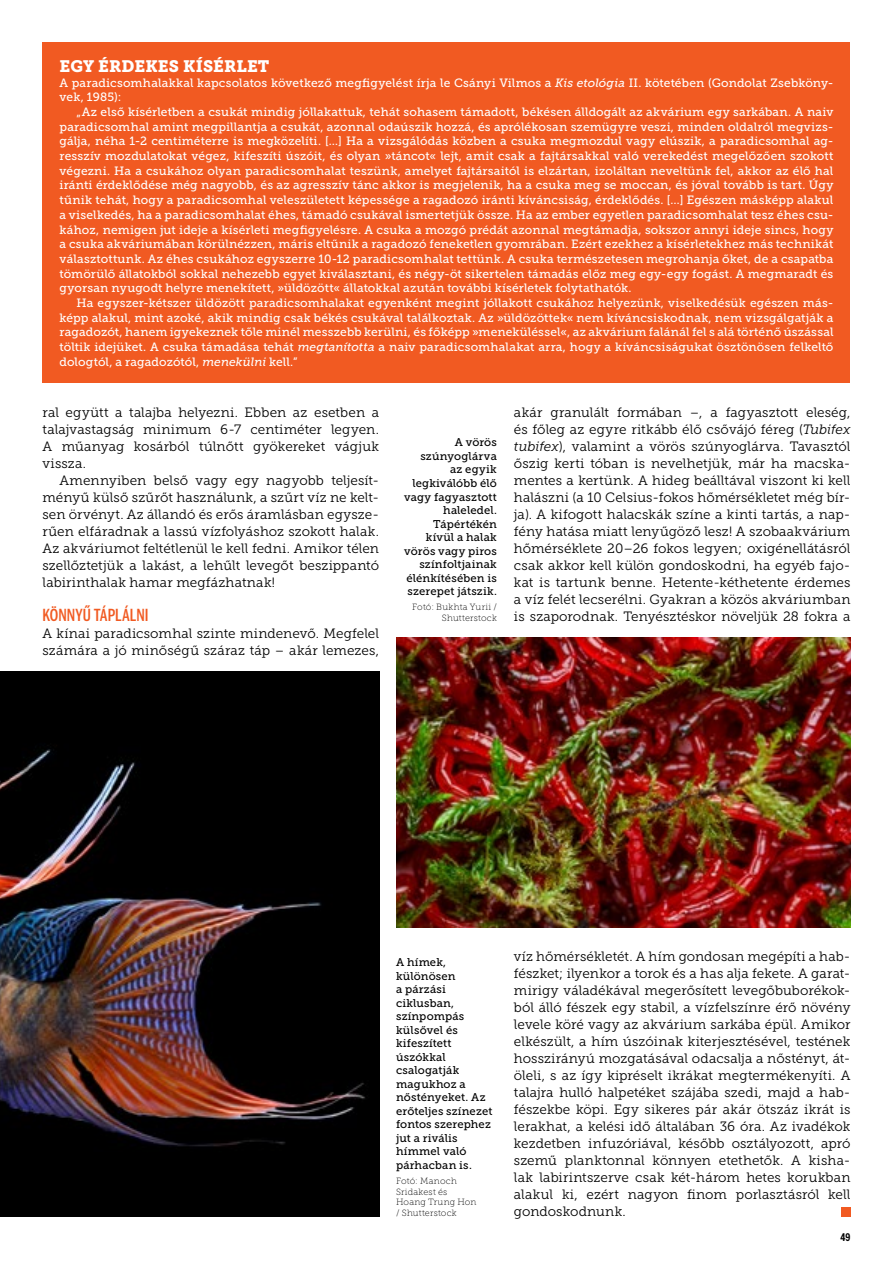
<style>
.page{position:relative;width:893px;height:1263px;background:#fff}
.page>*{position:absolute;margin:0;border:0;box-sizing:border-box;transform-origin:0 0}
.t1{font:16.5px "Museo Slab 900";color:#fff}
.t2{font:500 16.5px "Benton Sans Comp";color:#f15a22}
.t3{font:13.5px/17px "Museo Slab 300";letter-spacing:.01em;color:#000;text-align:justify}
.t4{font:12px/14.7px "Museo Slab 500";letter-spacing:.01em;color:#fff;text-align:justify}
.t5{font:11.25px/13.5px "Museo Slab 500";letter-spacing:.015em;color:#000;text-align:right}
.t6{font:700 10.5px "Benton Sans Comp";color:#000}
.t7{font:9px/10.8px "Museo Slab 100";letter-spacing:.025em;color:#000;text-align:right}
.s1{font-style:italic}
</style>
<div class="page">
<img style="left:0;top:672px;width:379px;height:544px">
<div style="left:841px;top:1207px;width:9px;height:9px;background:#f15a22"></div>
<img style="left:396px;top:638px;width:454px;height:289px">
<div style="left:43px;top:43px;width:807px;height:340px;background:#f15a22"></div>
<h1 class="t1" style="left:60px;top:57px;width:211px">EGY ÉRDEKES KÍSÉRLET</h1>
<p class="t4" style="left:60px;top:75px;width:775px">A paradicsomhalakkal kapcsolatos következő megfigyelést írja le Csányi Vilmos a <span class="s1">Kis etológia</span> II. kötetében (Gondolat Zsebköny&shy;vek, 1985):</p>
<p class="t4" style="left:60px;top:105px;width:775px;text-indent:17px">„Az első kísérletben a csukát mindig jóllakattuk, tehát sohasem támadott, békésen álldogált az akvárium egy sarkában. A naiv paradicsomhal amint megpillantja a csukát, azonnal odaúszik hozzá, és aprólékosan szemügyre veszi, minden oldalról megvizs&shy;gálja, néha 1-2 centiméterre is megközelíti. […] Ha a vizsgálódás közben a csuka megmozdul vagy elúszik, a paradicsomhal ag&shy;resszív mozdulatokat végez, kifeszíti úszóit, és olyan »táncot« lejt, amit csak a fajtársakkal való verekedést megelőzően szokott végezni. Ha a csukához olyan paradicsomhalat teszünk, amelyet fajtársaitól is elzártan, izoláltan neveltünk fel, akkor az élő hal iránti érdeklődése még nagyobb, és az agresszív tánc akkor is megjelenik, ha a csuka meg se moccan, és jóval tovább is tart. Úgy tűnik tehát, hogy a paradicsomhal veleszületett képessége a ragadozó iránti kíváncsiság, érdeklődés. […] Egészen másképp alakul a viselkedés, ha a paradicsomhalat éhes, támadó csukával ismertetjük össze. Ha az ember egyetlen paradicsomhalat tesz éhes csu&shy;kához, nemigen jut ideje a kísérleti megfigyelésre. A csuka a mozgó prédát azonnal megtámadja, sokszor annyi ideje sincs, hogy a csuka akváriumában körülnézzen, máris eltűnik a ragadozó feneketlen gyomrában. Ezért ezekhez a kísérletekhez más technikát választottunk. Az éhes csukához egyszerre 10-12 paradicsomhalat tettünk. A csuka természetesen megrohanja őket, de a csapatba tömörülő állatokból sokkal nehezebb egyet kiválasztani, és négy-öt sikertelen támadás előz meg egy-egy fogást. A megmaradt és gyorsan nyugodt helyre menekített, »üldözött« állatokkal azután további kísérletek folytathatók.</p>
<p class="t4" style="left:60px;top:295px;width:775px;text-indent:17px">Ha egyszer-kétszer üldözött paradicsomhalakat egyenként megint jóllakott csukához helyezünk, viselkedésük egészen más&shy;képp alakul, mint azoké, akik mindig csak békés csukával találkoztak. Az »üldözöttek« nem kíváncsiskodnak, nem vizsgálgatják a ragadozót, hanem igyekeznek tőle minél messzebb kerülni, és főképp »meneküléssel«, az akvárium falánál fel s alá történő úszással töltik idejüket. A csuka támadása tehát <span class="s1">megtanította</span> a naiv paradicsomhalakat arra, hogy a kíváncsiságukat ösztönösen felkeltő dologtól, a ragadozótól, <span class="s1">menekülni</span> kell.”</p>
<p class="t3" style="left:43px;top:404px;width:338px">ral együtt a talajba helyezni. Ebben az esetben a talajvastagság minimum 6-7 centiméter legyen.<br>A műanyag kosárból túlnőtt gyökereket vágjuk vissza.</p>
<p class="t3" style="left:43px;top:472px;width:338px;text-indent:17px">Amennyiben belső vagy egy nagyobb teljesít&shy;ményű külső szűrőt használunk, a szűrt víz ne kelt&shy;sen örvényt. Az állandó és erős áramlásban egysze&shy;rűen elfáradnak a lassú vízfolyáshoz szokott halak.<br>Az akváriumot feltétlenül le kell fedni. Amikor télen szellőztetjük a lakást, a lehűlt levegőt beszippantó labirinthalak hamar megfázhatnak!</p>
<h1 class="t2" style="left:43px;top:605px;width:107px">KÖNNYŰ TÁPLÁLNI</h1>
<p class="t3" style="left:43px;top:625px;width:338px">A kínai paradicsomhal szinte mindenevő. Megfelel számára a jó minőségű száraz táp – akár lemezes,</p>
<p class="t5" style="left:404px;top:436px;width:94px">A vörös szúnyoglárva<br>az egyik legkiválóbb élő vagy fagyasztott haleledel.<br>Tápértékén kívül a halak vörös vagy piros színfoltjainak élénkítésében is szerepet játszik.</p>
<p class="t7" style="left:412px;top:602px;width:86px">Fotó: Bukhta Yurii /<br>Shutterstock</p>
<p class="t3" style="left:514px;top:404px;width:338px">akár granulált formában –, a fagyasztott eleség, és főleg az egyre ritkább élő csővájó féreg (<span class="s1">Tubifex tubifex</span>), valamint a vörös szúnyoglárva. Tavasztól őszig kerti tóban is nevelhetjük, már ha macska&shy;mentes a kertünk. A hideg beálltával viszont ki kell halászni (a 10 Celsius-fokos hőmérsékletet még bír&shy;ja). A kifogott halacskák színe a kinti tartás, a nap&shy;fény hatása miatt lenyűgöző lesz! A szobaakvárium hőmérséklete 20–26 fokos legyen; oxigénellátásról csak akkor kell külön gondoskodni, ha egyéb fajo&shy;kat is tartunk benne. Hetente-kéthetente érdemes a víz felét lecserélni. Gyakran a közös akváriumban is szaporodnak. Tenyésztéskor növeljük 28 fokra a</p>
<p class="t5" style="left:396px;top:956px;width:98px;text-align:left">A hímek, különösen<br>a párzási ciklusban, színpompás külsővel és kifeszített úszókkal csalogatják magukhoz a nőstényeket. Az erőteljes színezet fontos szerephez jut a rivális hímmel való párhacban is.</p>
<p class="t7" style="left:396px;top:1175px;width:82px;text-align:left">Fotó: Manoch<br>Sridakest és<br>Hoang Trung Hon / Shutterstock</p>
<p class="t3" style="left:514px;top:948px;width:338px">víz hőmérsékletét. A hím gondosan megépíti a hab&shy;fészket; ilyenkor a torok és a has alja fekete. A garat&shy;mirigy váladékával megerősített levegőbuborékok&shy;ból álló fészek egy stabil, a vízfelszínre érő növény levele köré vagy az akvárium sarkába épül. Amikor elkészült, a hím úszóinak kiterjesztésével, testének hosszirányú mozgatásával odacsalja a nőstényt, át&shy;öleli, s az így kipréselt ikrákat megtermékenyíti. A talajra hulló halpetéket szájába szedi, majd a hab&shy;fészekbe köpi. Egy sikeres pár akár ötszáz ikrát is lerakhat, a kelési idő általában 36 óra. Az ivadékok kezdetben infuzóriával, később osztályozott, apró szemű planktonnal könnyen etethetők. A kisha&shy;lak labirintszerve csak két-három hetes korukban alakul ki, ezért nagyon finom porlasztásról kell gondoskodnunk.</p>
<p class="t6" style="left:840px;top:1231px;width:12px">49</p>
</div>
